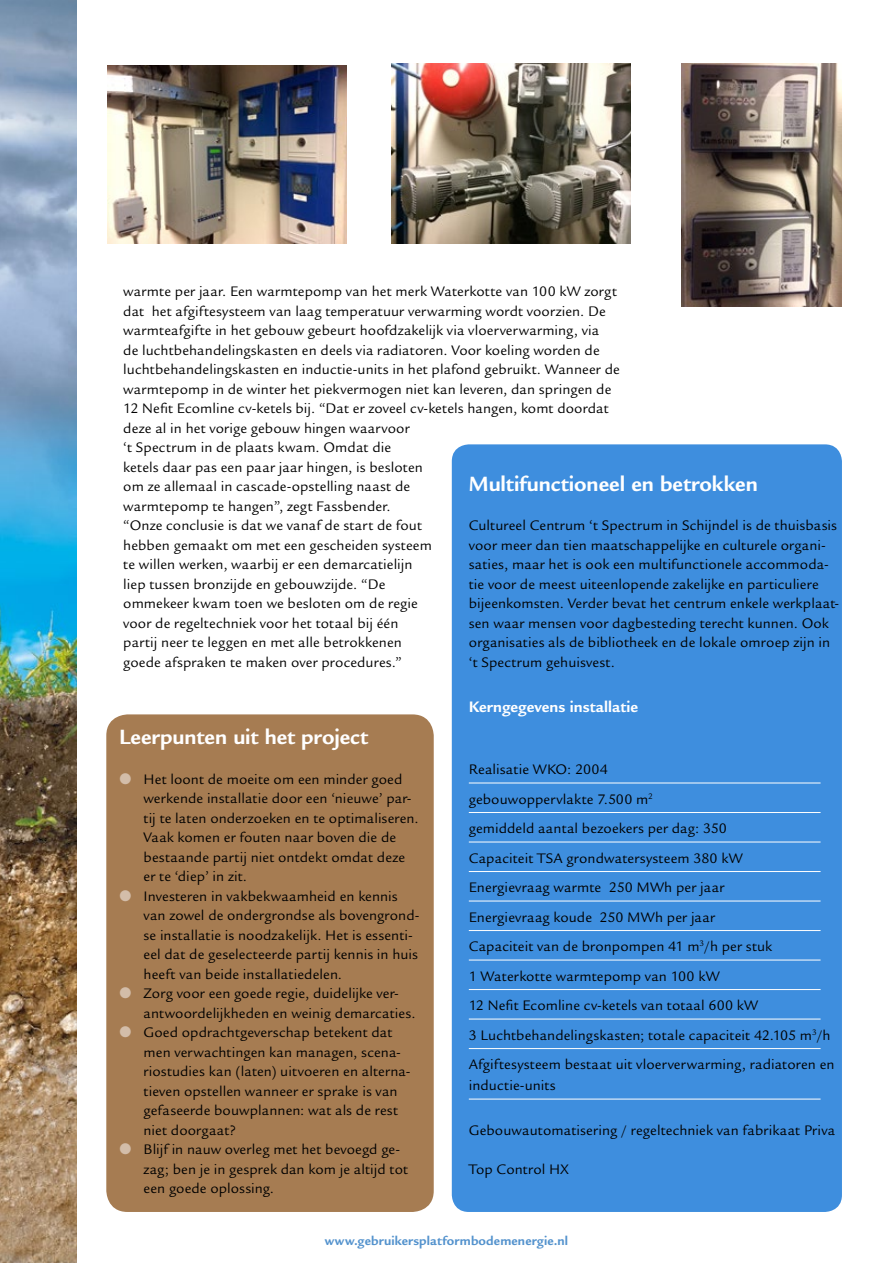
<style>
.page{position:relative;width:893px;height:1263px;background:#fff}
.page>*{position:absolute;margin:0;border:0;box-sizing:border-box;transform-origin:0 0}
.t1{font:700 22.5px "Legacy Sans Std";color:#fff}
.t2{font:700 16.5px "Legacy Sans Std";color:#fff}
.t3{font:15px/19.5px "Legacy Sans Std";letter-spacing:.01em;color:#000}
.t4{font:700 13.5px "Legacy Sans Std";letter-spacing:.01em;color:#5392cd}
.s1{font-family:"Netto Offc Pro";color:#d3bda9}
</style>
<div class="page">
<img style="left:0;top:0;width:77px;height:1263px">
<div style="left:452px;top:444px;width:390px;height:768px;background:#3e8ede;border-radius:17px"></div>
<hr style="left:469px;top:783px;width:352px;height:1px;background:#fff">
<hr style="left:469px;top:812px;width:352px;height:1px;background:#fff">
<hr style="left:469px;top:842px;width:352px;height:1px;background:#fff">
<hr style="left:469px;top:871px;width:352px;height:1px;background:#fff">
<hr style="left:469px;top:901px;width:352px;height:1px;background:#fff">
<hr style="left:469px;top:930px;width:352px;height:1px;background:#fff">
<hr style="left:469px;top:960px;width:352px;height:1px;background:#fff">
<hr style="left:469px;top:989px;width:352px;height:1px;background:#fff">
<hr style="left:469px;top:1019px;width:352px;height:1px;background:#fff">
<hr style="left:469px;top:1048px;width:352px;height:1px;background:#fff">
<hr style="left:469px;top:1099px;width:352px;height:1px;background:#fff">
<div style="left:106px;top:714px;width:328px;height:498px;background:#a67c52;border-radius:21px"></div>
<img style="left:107px;top:66px;width:239px;height:177px">
<img style="left:682px;top:64px;width:160px;height:242px">
<img style="left:392px;top:64px;width:239px;height:179px">
<p class="t3" style="left:123px;top:282px;width:498px">warmte per jaar. Een warmtepomp van het merk Waterkotte van 100 kW zorgt dat het afgiftesysteem van laag temperatuur verwarming wordt voorzien. De warmteafgifte in het gebouw gebeurt hoofdzakelijk via vloerverwarming, via<br>de luchtbehandelingskasten en deels via radiatoren. Voor koeling worden de luchtbehandelingskasten en inductie-units in het plafond gebruikt. Wanneer de warmtepomp in de winter het piekvermogen niet kan leveren, dan springen de 12 Nefit Ecomline cv-ketels bij. “Dat er zoveel cv-ketels hangen, komt doordat deze al in het vorige gebouw hingen waarvoor<br>‘t Spectrum in de plaats kwam. Omdat die<br>ketels daar pas een paar jaar hingen, is besloten<br>om ze allemaal in cascade-opstelling naast de<br>warmtepomp te hangen”, zegt Fassbender.<br>“Onze conclusie is dat we vanaf de start de fout<br>hebben gemaakt om met een gescheiden systeem<br>te willen werken, waarbij er een demarcatielijn<br>liep tussen bronzijde en gebouwzijde. “De<br>ommekeer kwam toen we besloten om de regie<br>voor de regeltechniek voor het totaal bij één<br>partij neer te leggen en met alle betrokkenen<br>goede afspraken te maken over procedures.”</p>
<h1 class="t1" style="left:469px;top:471px;width:290px">Multifunctioneel en betrokken</h1>
<p class="t3" style="left:469px;top:516px;width:372px">Cultureel Centrum ‘t Spectrum in Schijndel is de thuisbasis voor meer dan tien maatschappelijke en culturele organi&shy;saties, maar het is ook een multifunctionele accommoda&shy;tie voor de meest uiteenlopende zakelijke en particuliere bijeenkomsten. Verder bevat het centrum enkele werkplaat&shy;sen waar mensen voor dagbesteding terecht kunnen. Ook organisaties als de bibliotheek en de lokale omroep zijn in ‘t Spectrum gehuisvest.</p>
<p class="t2" style="left:469px;top:697px;width:171px">Kerngegevens installatie</p>
<h1 class="t1" style="left:119px;top:724px;width:250px">Leerpunten uit het project</h1>
<p class="t3" style="left:144px;top:769px;width:277px;text-indent:-24px"><span class="s1">●</span> Het loont de moeite om een minder goed werkende installatie door een ‘nieuwe’ par&shy;tij te laten onderzoeken en te optimaliseren.<br>Vaak komen er fouten naar boven die de bestaande partij niet ontdekt omdat deze er te ‘diep’ in zit.</p>
<p class="t3" style="left:144px;top:886px;width:277px;text-indent:-24px"><span class="s1">●</span> Investeren in vakbekwaamheid en kennis van zowel de ondergrondse als bovengrond&shy;se installatie is noodzakelijk. Het is essenti&shy;eel dat de geselecteerde partij kennis in huis heeft van beide installatiedelen.</p>
<p class="t3" style="left:144px;top:984px;width:274px;text-indent:-24px"><span class="s1">●</span> Zorg voor een goede regie, duidelijke ver&shy;antwoordelijkheden en weinig demarcaties.</p>
<p class="t3" style="left:144px;top:1023px;width:269px;text-indent:-24px"><span class="s1">●</span> Goed opdrachtgeverschap betekent dat men verwachtingen kan managen, scena&shy;riostudies kan (laten) uitvoeren en alterna&shy;tieven opstellen wanneer er sprake is van gefaseerde bouwplannen: wat als de rest niet doorgaat?</p>
<p class="t3" style="left:144px;top:1140px;width:266px;text-indent:-24px"><span class="s1">●</span> Blijf in nauw overleg met het bevoegd ge&shy;zag; ben je in gesprek dan kom je altijd tot een goede oplossing.</p>
<p class="t3" style="left:469px;top:755px;width:367px;line-height:29.5px">Realisatie WKO: 2004<br>gebouwoppervlakte 7.500 m<sup>2<br></sup>gemiddeld aantal bezoekers per dag: 350<br>Capaciteit TSA grondwatersysteem 380 kW<br>Energievraag warmte 250 MWh per jaar<br>Energievraag koude 250 MWh per jaar<br>Capaciteit van de bronpompen 41 m<sup>3</sup>/h per stuk<br>1 Waterkotte warmtepomp van 100 kW<br>12 Nefit Ecomline cv-ketels van totaal 600 kW<br>3 Luchtbehandelingskasten; totale capaciteit 42.105 m<sup>3</sup>/h Afgiftesysteem bestaat uit vloerverwarming, radiatoren en</p>
<p class="t3" style="left:469px;top:1076px;width:88px">inductie-units</p>
<p class="t3" style="left:469px;top:1120px;width:368px">Gebouwautomatisering / regeltechniek van fabrikaat Priva</p>
<p class="t3" style="left:469px;top:1159px;width:101px">Top Control HX</p>
<p class="t4" style="left:325px;top:1233px;width:245px">www.gebruikersplatformbodemenergie.nl</p>
</div>
